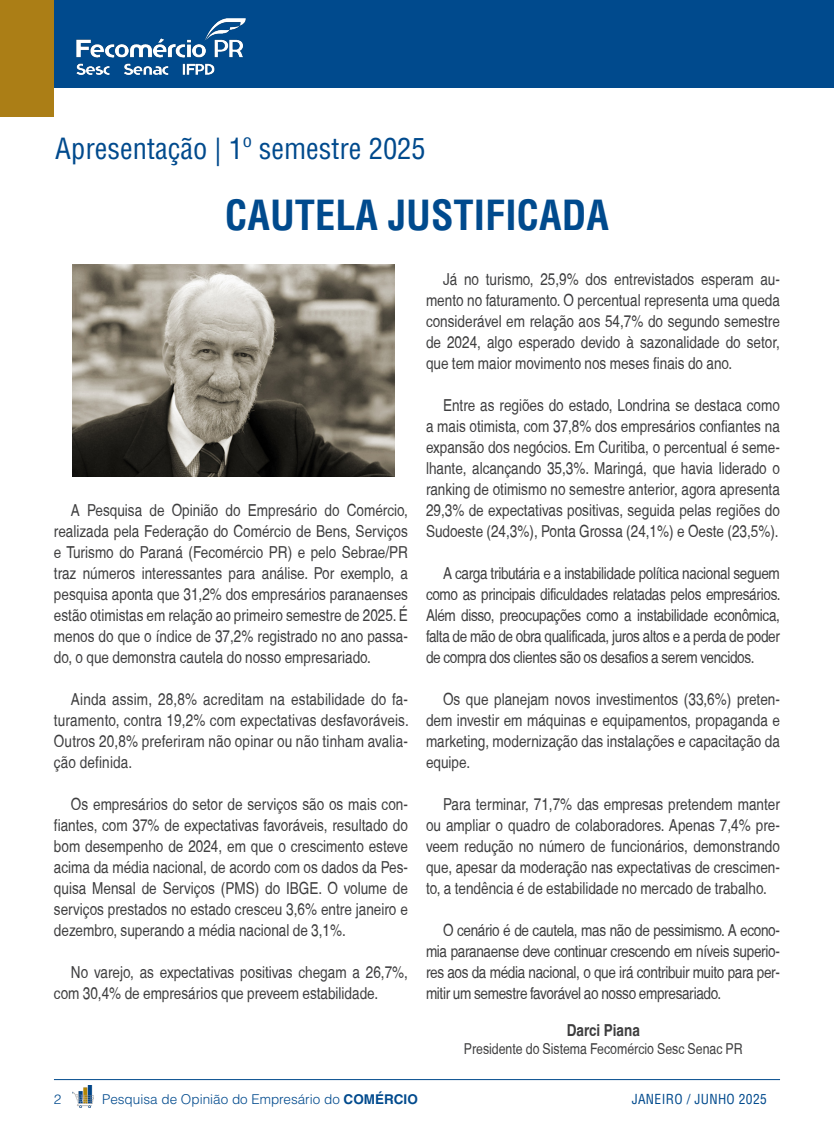
<style>
.page{position:relative;width:834px;height:1127px;background:#fff}
.page>*{position:absolute;margin:0;border:0;box-sizing:border-box;transform-origin:0 0}
.t1{font:700 condensed 40.5px "Helvetica LT Std";color:#004a8d}
.GRAVATA{font:condensed 28.5px "Helvetica LT Std";color:#004a8d}
.texto{font:condensed 16.5px/21px "Helvetica";color:#3e3e3f;text-align:justify}
.ASS_PRES{font:700 condensed 16.5px "Helvetica";color:#3e3e3f}
.ASS_PRES-2{font:condensed 15px "Helvetica";color:#3e3e3f}
.t2{font:300 13.5px "Helvetica LT Std";color:#004a8d}
.t3{font:condensed 13.5px "Helvetica LT Std";letter-spacing:.025em;color:#004a8d}
.s1{font-weight:700}
</style>
<div class="page">
<hr style="left:833px;top:0;width:1px;height:87px;background:#004a8d">
<div style="left:53px;top:0;width:780px;height:87px;background:#004a8d"></div>
<img style="left:73px;top:1086px;width:21px;height:21px">
<hr style="left:54px;top:1079px;width:725px;height:1px;background:#004a8d">
<div style="left:0;top:0;width:53px;height:117px;background:#ab7e16"></div>
<img style="left:76px;top:18px;width:170px;height:57px">
<img style="left:73px;top:264px;width:321px;height:212px">
<p class="GRAVATA" style="left:55px;top:131px;width:372px">Apresentação | 1º semestre 2025</p>
<p class="t1" style="left:225px;top:190px;width:385px">CAUTELA JUSTIFICADA</p>
<p class="texto" style="left:54px;top:500px;width:355px;text-indent:17px">A Pesquisa de Opinião do Empresário do Comércio, realizada pela Federação do Comércio de Bens, Serviços e Turismo do Paraná (Fecomércio PR) e pelo Sebrae/PR traz números interessantes para análise. Por exemplo, a pesquisa aponta que 31,2% dos empresários paranaenses estão otimistas em relação ao primeiro semestre de 2025. É menos do que o índice de 37,2% registrado no ano passa&shy;do, o que demonstra cautela do nosso empresariado.</p>
<p class="texto" style="left:54px;top:689px;width:356px;text-indent:17px">Ainda assim, 28,8% acreditam na estabilidade do fa&shy;turamento, contra 19,2% com expectativas desfavoráveis.<br>Outros 20,8% preferiram não opinar ou não tinham avalia&shy;ção definida.</p>
<p class="texto" style="left:54px;top:794px;width:355px;text-indent:17px">Os empresários do setor de serviços são os mais con&shy;fiantes, com 37% de expectativas favoráveis, resultado do bom desempenho de 2024, em que o crescimento esteve acima da média nacional, de acordo com os dados da Pes&shy;quisa Mensal de Serviços (PMS) do IBGE. O volume de serviços prestados no estado cresceu 3,6% entre janeiro e dezembro, superando a média nacional de 3,1%.</p>
<p class="texto" style="left:54px;top:962px;width:355px;text-indent:17px">No varejo, as expectativas positivas chegam a 26,7%, com 30,4% de empresários que preveem estabilidade.</p>
<p class="texto" style="left:426px;top:269px;width:355px;text-indent:17px">Já no turismo, 25,9% dos entrevistados esperam au&shy;mento no faturamento. O percentual representa uma queda considerável em relação aos 54,7% do segundo semestre de 2024, algo esperado devido à sazonalidade do setor, que tem maior movimento nos meses finais do ano.</p>
<p class="texto" style="left:426px;top:395px;width:355px;text-indent:17px">Entre as regiões do estado, Londrina se destaca como a mais otimista, com 37,8% dos empresários confiantes na expansão dos negócios. Em Curitiba, o percentual é seme&shy;lhante, alcançando 35,3%. Maringá, que havia liderado o ranking de otimismo no semestre anterior, agora apresenta 29,3% de expectativas positivas, seguida pelas regiões do Sudoeste (24,3%), Ponta Grossa (24,1%) e Oeste (23,5%).</p>
<p class="texto" style="left:426px;top:563px;width:356px;text-indent:17px">A carga tributária e a instabilidade política nacional seguem como as principais dificuldades relatadas pelos empresários.<br>Além disso, preocupações como a instabilidade econômica, falta de mão de obra qualificada, juros altos e a perda de poder de compra dos clientes são os desafios a serem vencidos.</p>
<p class="texto" style="left:426px;top:689px;width:355px;text-indent:17px">Os que planejam novos investimentos (33,6%) preten&shy;dem investir em máquinas e equipamentos, propaganda e marketing, modernização das instalações e capacitação da equipe.</p>
<p class="texto" style="left:426px;top:794px;width:355px;text-indent:17px">Para terminar, 71,7% das empresas pretendem manter ou ampliar o quadro de colaboradores. Apenas 7,4% pre&shy;veem redução no número de funcionários, demonstrando que, apesar da moderação nas expectativas de crescimen&shy;to, a tendência é de estabilidade no mercado de trabalho.</p>
<p class="texto" style="left:426px;top:920px;width:355px;text-indent:17px">O cenário é de cautela, mas não de pessimismo. A econo&shy;mia paranaense deve continuar crescendo em níveis superio&shy;res aos da média nacional, o que irá contribuir muito para per&shy;mitir um semestre favorável ao nosso empresariado.</p>
<p class="ASS_PRES" style="left:566px;top:1020px;width:75px">Darci Piana</p>
<p class="ASS_PRES-2" style="left:464px;top:1040px;width:280px">Presidente do Sistema Fecomércio Sesc Senac PR</p>
<p class="t2" style="left:54px;top:1090px;width:9px">2</p>
<p class="t2" style="left:102px;top:1091px;width:317px">Pesquisa de Opinião do Empresário do <span class="s1">COMÉRCIO</span></p>
<p class="t3" style="left:631px;top:1091px;width:137px">JANEIRO / JUNHO 2025</p>
</div>
